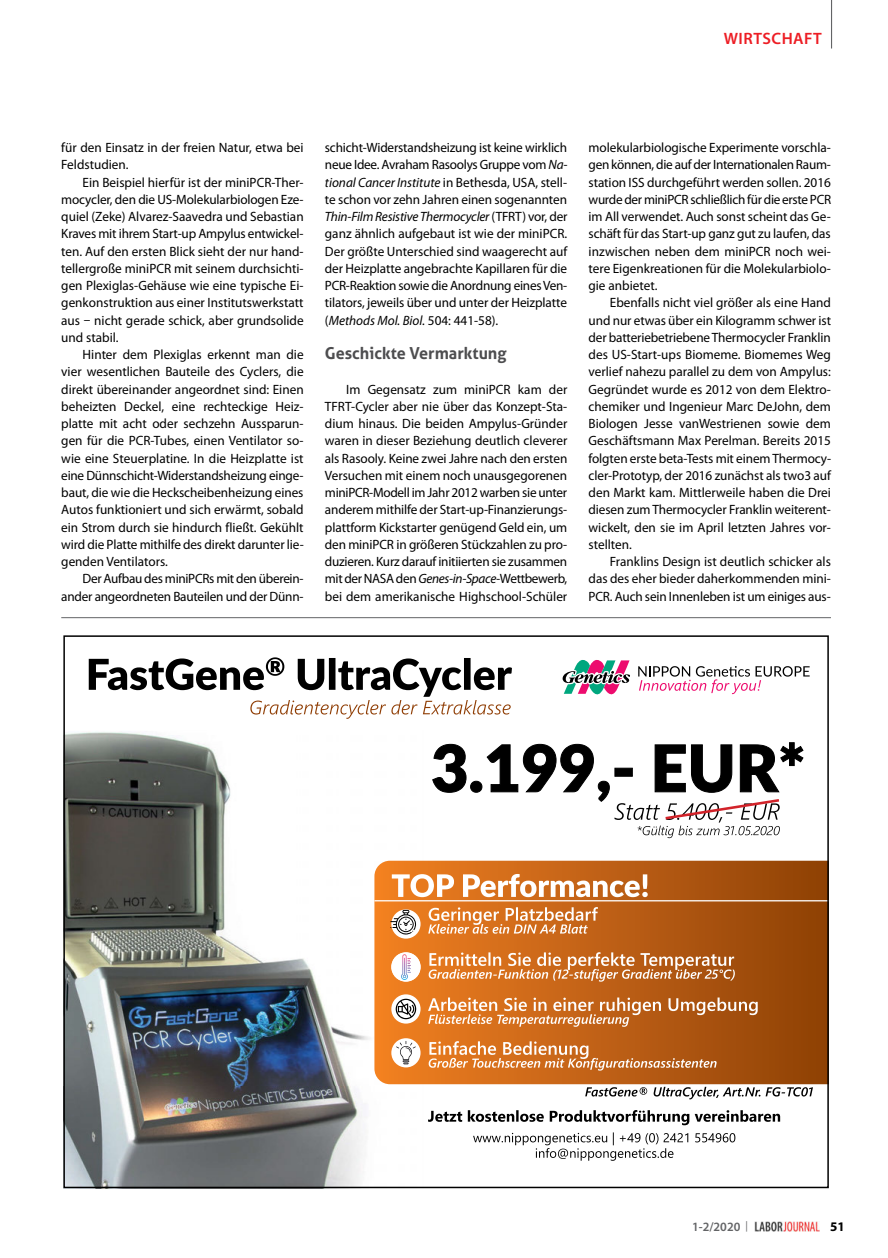
<style>
.page{position:relative;width:888px;height:1258px;background:#fff}
.page>*{position:absolute;margin:0;border:0;box-sizing:border-box;transform-origin:0 0}
.t1{font:700 16.5px "Aller";color:#4d4d4f}
.t2{font:600 16.5px "Myriad Pro";letter-spacing:.03em;color:#ed1d24}
.t3{font:13.5px/17.2px "Myriad Pro";color:#000;text-align:justify}
.t4{font:13.5px "Myriad Pro";letter-spacing:-.025em;color:#000}
.t5{font:700 13.2px "Myriad Pro";color:#000}
.t6{font:600 12.75px "Myriad Pro";color:#636466}
.s1{font-style:italic}
.s2{font-weight:400;font-size:10.5px}
</style>
<div class="page">
<img style="left:755px;top:1221px;width:65px;height:11px">
<hr style="left:831px;top:0;width:1px;height:49px;background:#636466">
<hr style="left:61px;top:617px;width:770px;height:1px;background:#636466">
<img style="left:66px;top:732px;width:357px;height:453px">
<svg style="left:374px;top:861px;width:452px;height:223px;background:#b95d13"></svg>
<svg style="left:429px;top:1041px;width:288px;height:29px;background:#d08245"></svg>
<svg style="left:428px;top:997px;width:330px;height:30px;background:#cd8246"></svg>
<svg style="left:429px;top:952px;width:306px;height:30px;background:#d28a50"></svg>
<svg style="left:428px;top:907px;width:170px;height:27px;background:#df955a"></svg>
<svg style="left:392px;top:874px;width:256px;height:23px"></svg>
<svg style="left:89px;top:657px;width:423px;height:62px"></svg>
<hr style="left:374px;top:900px;width:455px;height:1px;background:#fff">
<svg style="left:391px;top:909px;width:30px;height:30px"></svg>
<div style="left:391px;top:952px;width:30px;height:29px;background:#fff;border-radius:50%"></div>
<svg style="left:391px;top:994px;width:30px;height:29px"></svg>
<svg style="left:391px;top:1038px;width:30px;height:29px"></svg>
<img style="left:401px;top:954px;width:7px;height:26px">
<svg style="left:407px;top:958px;width:4px;height:15px"></svg>
<img style="left:403px;top:958px;width:3px;height:20px">
<svg style="left:390px;top:910px;width:26px;height:24px"></svg>
<svg style="left:396px;top:1041px;width:20px;height:23px"></svg>
<svg style="left:396px;top:999px;width:20px;height:20px"></svg>
<svg style="left:432px;top:742px;width:371px;height:96px"></svg>
<svg style="left:473px;top:1132px;width:262px;height:29px"></svg>
<svg style="left:428px;top:1110px;width:352px;height:15px"></svg>
<svg style="left:562px;top:660px;width:68px;height:35px"></svg>
<svg style="left:638px;top:666px;width:172px;height:28px"></svg>
<svg style="left:585px;top:1087px;width:228px;height:12px"></svg>
<p class="t2" style="left:724px;top:28px;width:100px">WIRTSCHAFT</p>
<p class="t3" style="left:61px;top:139px;width:244px">für den Einsatz in der freien Natur, etwa bei</p>
<p class="t3" style="left:61px;top:156px;width:69px">Feldstudien.</p>
<p class="t3" style="left:83px;top:173px;width:223px">Ein Beispiel hierfür ist der miniPCR-Ther-</p>
<p class="t3" style="left:61px;top:190px;width:244px">mocycler, den die US-Molekularbiologen Eze-</p>
<p class="t3" style="left:61px;top:208px;width:244px">quiel (Zeke) Alvarez-Saavedra und Sebastian</p>
<p class="t3" style="left:61px;top:225px;width:244px">Kraves mit ihrem Start-up Ampylus entwickel-</p>
<p class="t3" style="left:61px;top:242px;width:244px">ten. Auf den ersten Blick sieht der nur hand-</p>
<p class="t3" style="left:61px;top:259px;width:244px">tellergroße miniPCR mit seinem durchsichti-</p>
<p class="t3" style="left:61px;top:277px;width:244px">gen Plexiglas-Gehäuse wie eine typische Ei-</p>
<p class="t3" style="left:61px;top:294px;width:244px">genkonstruktion aus einer Institutswerkstatt</p>
<p class="t3" style="left:61px;top:311px;width:244px">aus – nicht gerade schick, aber grundsolide</p>
<p class="t3" style="left:61px;top:328px;width:59px">und stabil.</p>
<p class="t3" style="left:83px;top:346px;width:223px">Hinter dem Plexiglas erkennt man die</p>
<p class="t3" style="left:61px;top:363px;width:244px">vier wesentlichen Bauteile des Cyclers, die</p>
<p class="t3" style="left:61px;top:380px;width:244px">direkt übereinander angeordnet sind: Einen</p>
<p class="t3" style="left:61px;top:397px;width:244px">beheizten Deckel, eine rechteckige Heiz-</p>
<p class="t3" style="left:61px;top:415px;width:244px">platte mit acht oder sechzehn Aussparun-</p>
<p class="t3" style="left:61px;top:432px;width:244px">gen für die PCR-Tubes, einen Ventilator so-</p>
<p class="t3" style="left:61px;top:449px;width:244px">wie eine Steuerplatine. In die Heizplatte ist</p>
<p class="t3" style="left:61px;top:466px;width:244px">eine Dünnschicht-Widerstandsheizung einge-</p>
<p class="t3" style="left:61px;top:484px;width:244px">baut, die wie die Heckscheibenheizung eines</p>
<p class="t3" style="left:61px;top:501px;width:244px">Autos funktioniert und sich erwärmt, sobald</p>
<p class="t3" style="left:61px;top:518px;width:244px">ein Strom durch sie hindurch fließt. Gekühlt</p>
<p class="t3" style="left:61px;top:535px;width:244px">wird die Platte mithilfe des direkt darunter lie-</p>
<p class="t3" style="left:61px;top:553px;width:108px">genden Ventilators.</p>
<p class="t4" style="left:83px;top:570px;width:222px">Der Aufbau des miniPCRs mit den überein-</p>
<p class="t3" style="left:61px;top:587px;width:244px">ander angeordneten Bauteilen und der Dünn-</p>
<p class="t3" style="left:325px;top:139px;width:244px">schicht-Widerstandsheizung ist keine wirklich neue Idee. Avraham Rasoolys Gruppe vom <span class="s1">Na&shy;tional Cancer Institute</span> in Bethesda, USA, stell&shy;te schon vor zehn Jahren einen sogenannten <span class="s1">Thin-Film Resistive Thermocycler</span> (TFRT) vor, der ganz ähnlich aufgebaut ist wie der miniPCR.<br>Der größte Unterschied sind waagerecht auf der Heizplatte angebrachte Kapillaren für die PCR-Reaktion sowie die Anordnung eines Ven&shy;tilators, jeweils über und unter der Heizplatte (<span class="s1">Methods Mol. Biol.</span> 504: 441-58).</p>
<p class="t1" style="left:325px;top:343px;width:183px">Geschickte Vermarktung</p>
<p class="t3" style="left:325px;top:380px;width:244px;text-indent:21px">Im Gegensatz zum miniPCR kam der TFRT-Cycler aber nie über das Konzept-Sta&shy;dium hinaus. Die beiden Ampylus-Gründer waren in dieser Beziehung deutlich cleverer als Rasooly. Keine zwei Jahre nach den ersten Versuchen mit einem noch unausgegorenen miniPCR-Modell im Jahr 2012 warben sie unter anderem mithilfe der Start-up-Finanzierungs&shy;plattform Kickstarter genügend Geld ein, um den miniPCR in größeren Stückzahlen zu pro&shy;duzieren. Kurz darauf initiierten sie zusammen mit der NASA den <span class="s1">Genes-in-Space-</span>Wettbewerb, bei dem amerikanische Highschool-Schüler</p>
<p class="t3" style="left:589px;top:139px;width:244px">molekularbiologische Experimente vorschla-</p>
<p class="t4" style="left:589px;top:156px;width:244px">gen können, die auf der Internationalen Raum-</p>
<p class="t3" style="left:589px;top:173px;width:244px">station ISS durchgeführt werden sollen. 2016</p>
<p class="t4" style="left:589px;top:191px;width:244px">wurde der miniPCR schließlich für die erste PCR</p>
<p class="t3" style="left:589px;top:208px;width:244px">im All verwendet. Auch sonst scheint das Ge-</p>
<p class="t3" style="left:589px;top:225px;width:244px">schäft für das Start-up ganz gut zu laufen, das</p>
<p class="t3" style="left:589px;top:242px;width:244px">inzwischen neben dem miniPCR noch wei-</p>
<p class="t3" style="left:589px;top:259px;width:244px">tere Eigenkreationen für die Molekularbiolo-</p>
<p class="t3" style="left:589px;top:277px;width:70px">gie anbietet.</p>
<p class="t3" style="left:610px;top:294px;width:223px">Ebenfalls nicht viel größer als eine Hand</p>
<p class="t3" style="left:589px;top:311px;width:244px">und nur etwas über ein Kilogramm schwer ist</p>
<p class="t3" style="left:589px;top:328px;width:244px">der batteriebetriebene Thermocycler Franklin</p>
<p class="t3" style="left:589px;top:346px;width:244px">des US-Start-ups Biomeme. Biomemes Weg</p>
<p class="t3" style="left:589px;top:363px;width:244px">verlief nahezu parallel zu dem von Ampylus:</p>
<p class="t3" style="left:589px;top:380px;width:244px">Gegründet wurde es 2012 von dem Elektro-</p>
<p class="t3" style="left:589px;top:397px;width:244px">chemiker und Ingenieur Marc DeJohn, dem</p>
<p class="t3" style="left:589px;top:415px;width:244px">Biologen Jesse vanWestrienen sowie dem</p>
<p class="t3" style="left:589px;top:432px;width:244px">Geschäftsmann Max Perelman. Bereits 2015</p>
<p class="t3" style="left:589px;top:449px;width:244px">folgten erste beta-Tests mit einem Thermocy-</p>
<p class="t3" style="left:589px;top:466px;width:244px">cler-Prototyp, der 2016 zunächst als two3 auf</p>
<p class="t3" style="left:589px;top:484px;width:244px">den Markt kam. Mittlerweile haben die Drei</p>
<p class="t3" style="left:589px;top:501px;width:244px">diesen zum Thermocycler Franklin weiterent-</p>
<p class="t3" style="left:589px;top:518px;width:244px">wickelt, den sie im April letzten Jahres vor-</p>
<p class="t3" style="left:589px;top:536px;width:45px">stellten.</p>
<p class="t3" style="left:610px;top:553px;width:223px">Franklins Design ist deutlich schicker als</p>
<p class="t3" style="left:589px;top:570px;width:244px">das des eher bieder daherkommenden mini-</p>
<p class="t3" style="left:589px;top:587px;width:244px">PCR . Auch sein Innenleben ist um einiges aus-</p>
<p class="t6" style="left:692px;top:1218px;width:57px">1-2/2020 <span class="s2">|</span></p>
<p class="t5" style="left:830px;top:1218px;width:16px">51</p>
</div>
